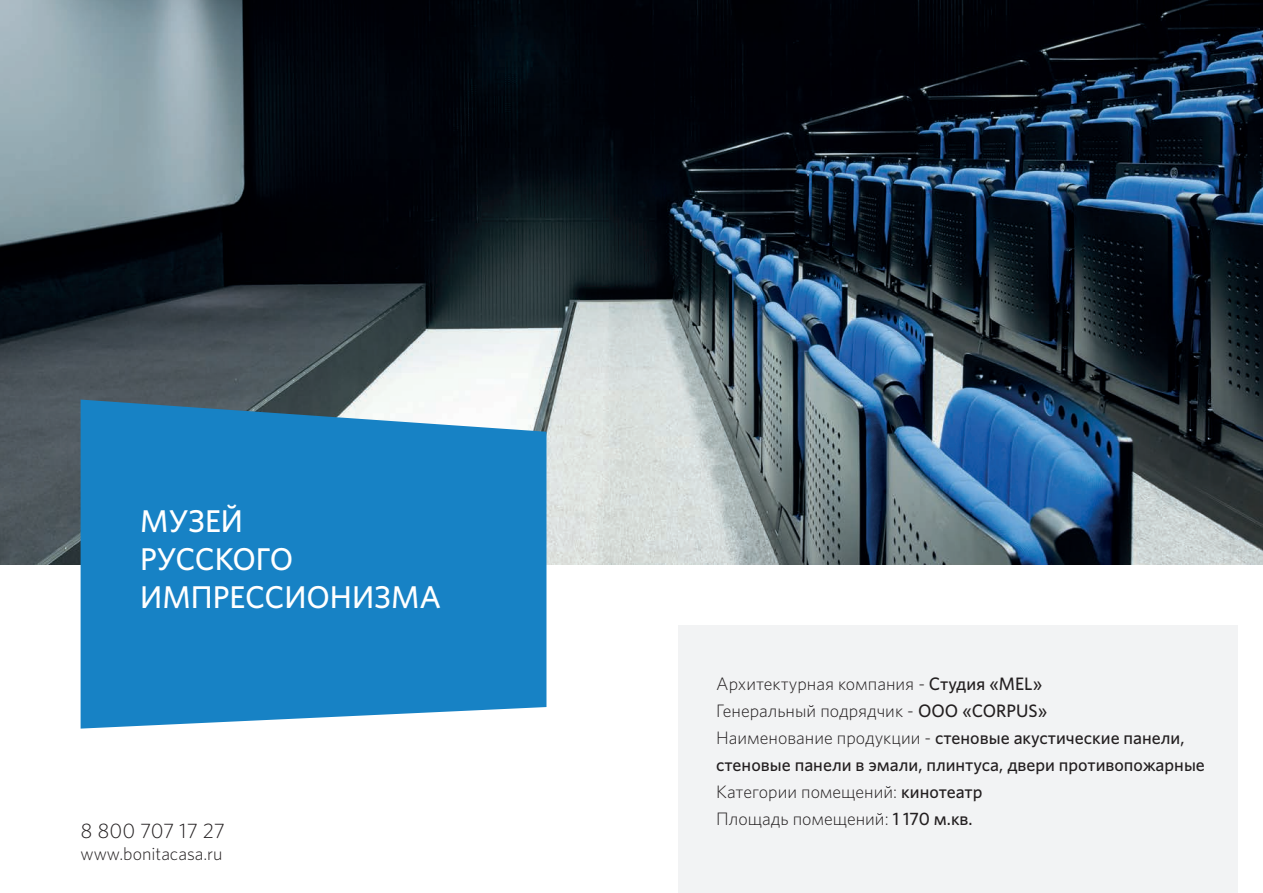
<style>
.page{position:relative;width:1263px;height:893px;background:#fff}
.page>*{position:absolute;margin:0;border:0;box-sizing:border-box;transform-origin:0 0}
.t1{font:500 31.5px/37.8px "Whitney";color:#fff}
.t2{font:300 21px "Whitney";letter-spacing:-.005em;color:#231f20}
.t3{font:500 18px/27px "Whitney";color:#231f20}
.t4{font:300 18px "Whitney";color:#231f20}
.s1{font-weight:300}
</style>
<div class="page">
<div style="left:677px;top:625px;width:560px;height:268px;background:#f2f3f4"></div>
<img style="left:0;top:0;width:1263px;height:564px">
<svg style="left:81px;top:400px;width:465px;height:329px;background:#2689c6"></svg>
<h1 class="t1" style="left:140px;top:502px;width:302px">МУЗЕЙ<br>РУССКОГО<br>ИМПРЕССИОНИЗМА</h1>
<p class="t2" style="left:81px;top:817px;width:146px">8 800 707 17 27</p>
<p class="t4" style="left:81px;top:841px;width:144px">www.bonitacasa.ru</p>
<p class="t3" style="left:716px;top:670px;width:490px"><span class="s1">Архитектурная компания -</span> Студия «MEL»<br><span class="s1">Генеральный подрядчик -</span> ООО «CORPUS»<br><span class="s1">Наименование продукции -</span> стеновые акустические панели, стеновые панели в эмали, плинтуса, двери противопожарные <span class="s1">Категории помещений:</span> кинотеатр<br><span class="s1">Площадь помещений:</span> 1 170 м.кв.</p>
</div>
